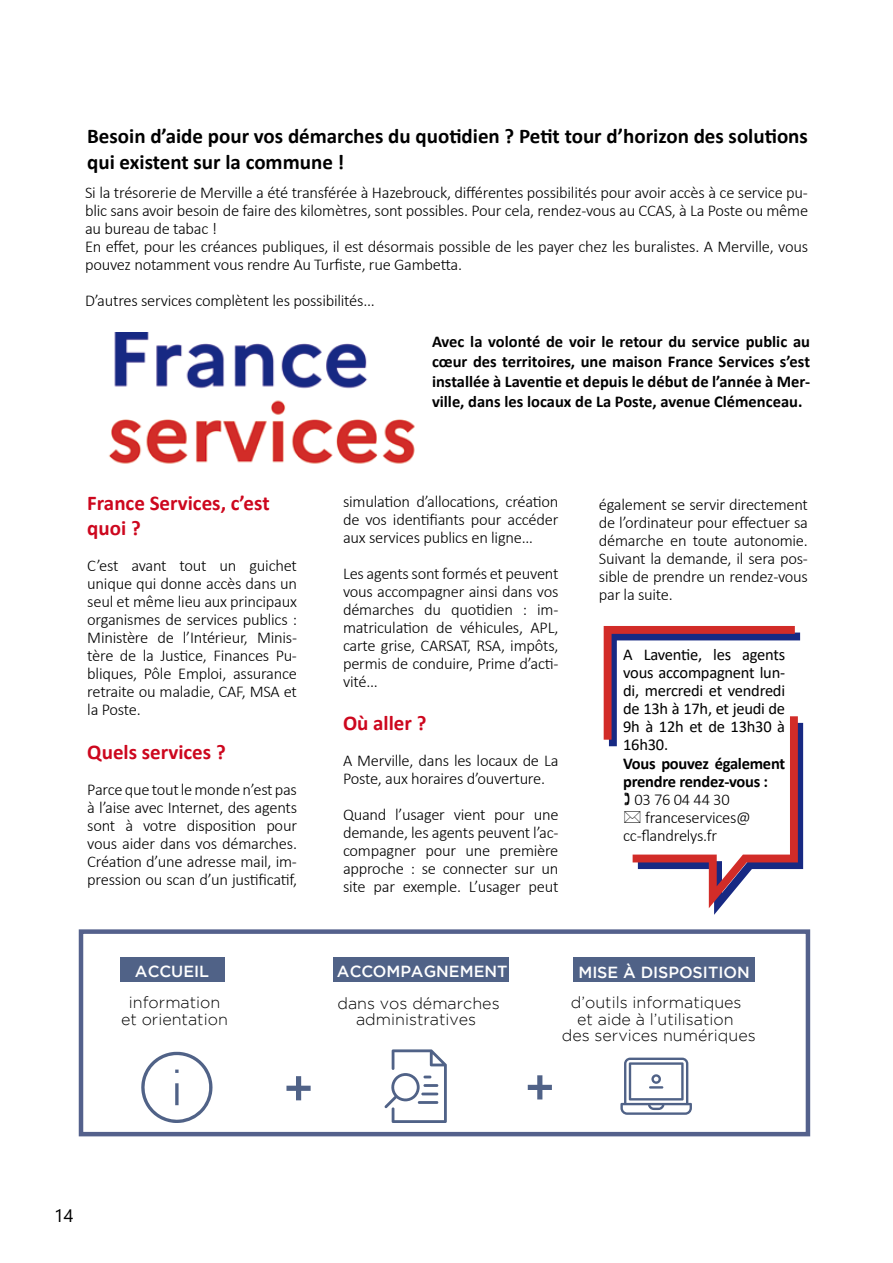
<style>
.page{position:relative;width:893px;height:1263px;background:#fff}
.page>*{position:absolute;margin:0;border:0;box-sizing:border-box;transform-origin:0 0}
.t1{font:700 21px/25.2px "Calibri";color:#000}
.t2{font:700 21px/25.2px "Calibri";color:#cd071e}
.t3{font:18px "Segoe UI";color:#000}
.t4{font:300 16.5px/18px "Calibri";letter-spacing:-.015em;color:#000;text-align:justify}
.t5{font:700 16.5px/19.8px "Calibri";letter-spacing:-.01em;color:#000;text-align:justify}
.t6{font:16.5px/18px "Calibri";letter-spacing:-.015em;color:#000;text-align:justify}
.t7{font:300 16.05px/16px "Gotham";color:#000;text-align:center}
.t8{font:500 16.05px "Gotham";color:#fff}
</style>
<div class="page">
<img style="left:109px;top:332px;width:306px;height:132px">
<div style="left:120px;top:957px;width:105px;height:25px;background:#506287"></div>
<div style="left:333px;top:957px;width:176px;height:25px;background:#506287"></div>
<div style="left:573px;top:957px;width:182px;height:25px;background:#506287"></div>
<svg style="left:528px;top:1075px;width:24px;height:24px"></svg>
<svg style="left:286px;top:1076px;width:25px;height:24px"></svg>
<svg style="left:141px;top:1052px;width:71px;height:71px"></svg>
<svg style="left:384px;top:1049px;width:63px;height:74px"></svg>
<svg style="left:620px;top:1057px;width:72px;height:58px"></svg>
<div style="left:79px;top:929px;width:731px;height:207px;border:4px solid #54618c"></div>
<svg style="left:604px;top:626px;width:199px;height:289px"></svg>
<p class="t1" style="left:87px;top:123px;width:722px">Besoin d’aide pour vos démarches du quotidien ? Petit tour d’horizon des solutions qui existent sur la commune !</p>
<p class="t4" style="left:85px;top:184px;width:725px;text-align:left">Si la trésorerie de Merville a été transférée à Hazebrouck, différentes possibilités pour avoir accès à ce service pu&shy;blic sans avoir besoin de faire des kilomètres, sont possibles. Pour cela, rendez-vous au CCAS, à La Poste ou même au bureau de tabac !<br>En effet, pour les créances publiques, il est désormais possible de les payer chez les buralistes. A Merville, vous pouvez notamment vous rendre Au Turfiste, rue Gambetta.</p>
<p class="t4" style="left:85px;top:292px;width:291px">D’autres services complètent les possibilités...</p>
<p class="t5" style="left:432px;top:332px;width:380px">Avec la volonté de voir le retour du service public au cœur des territoires, une maison France Services s’est installée à Laventie et depuis le début de l’année à Mer&shy;ville, dans les locaux de La Poste, avenue Clémenceau.</p>
<p class="t2" style="left:87px;top:490px;width:184px">France Services, c’est quoi ?</p>
<p class="t4" style="left:87px;top:557px;width:211px">C’est avant tout un guichet unique qui donne accès dans un seul et même lieu aux principaux organismes de services publics :<br>Ministère de l’Intérieur, Minis&shy;tère de la Justice, Finances Pu&shy;bliques, Pôle Emploi, assurance retraite ou maladie, CAF, MSA et la Poste.</p>
<p class="t2" style="left:87px;top:739px;width:140px">Quels services ?</p>
<p class="t4" style="left:87px;top:780px;width:211px">Parce que tout le monde n’est pas à l’aise avec Internet, des agents sont à votre disposition pour vous aider dans vos démarches.<br>Création d’une adresse mail, im&shy;pression ou scan d’un justificatif,</p>
<p class="t8" style="left:135px;top:962px;width:76px">ACCUEIL</p>
<p class="t7" style="left:121px;top:994px;width:108px">information et orientation</p>
<p class="t4" style="left:343px;top:492px;width:217px">simulation d’allocations, création de vos identifiants pour accéder aux services publics en ligne…</p>
<p class="t4" style="left:343px;top:564px;width:217px">Les agents sont formés et peuvent vous accompagner ainsi dans vos démarches du quotidien : im&shy;matriculation de véhicules, APL, carte grise, CARSAT, RSA, impôts, permis de conduire, Prime d’acti&shy;vité...</p>
<p class="t2" style="left:343px;top:710px;width:85px">Où aller ?</p>
<p class="t4" style="left:343px;top:751px;width:217px">A Merville, dans les locaux de La<br>Poste, aux horaires d’ouverture.</p>
<p class="t4" style="left:343px;top:805px;width:217px">Quand l’usager vient pour une demande, les agents peuvent l’ac&shy;compagner pour une première approche : se connecter sur un site par exemple. L’usager peut</p>
<p class="t4" style="left:599px;top:495px;width:211px">également se servir directement de l’ordinateur pour effectuer sa démarche en toute autonomie.<br>Suivant la demande, il sera pos&shy;sible de prendre un rendez-vous par la suite.</p>
<p class="t6" style="left:623px;top:646px;width:164px">A Laventie, les agents vous accompagnent lun&shy;di, mercredi et vendredi de 13h à 17h, et jeudi de 9h à 12h et de 13h30 à 16h30.</p>
<p class="t5" style="left:623px;top:754px;width:164px;line-height:18px">Vous pouvez également prendre rendez-vous :</p>
<p class="t4" style="left:634px;top:790px;width:97px">03 76 04 44 30</p>
<p class="t4" style="left:645px;top:808px;width:107px">franceservices@</p>
<p class="t4" style="left:623px;top:826px;width:95px">cc-flandrelys.fr</p>
<p class="t8" style="left:337px;top:962px;width:172px">ACCOMPAGNEMENT</p>
<p class="t7" style="left:337px;top:995px;width:164px">dans vos démarches administratives</p>
<p class="t8" style="left:578px;top:963px;width:173px">MISE À DISPOSITION</p>
<p class="t7" style="left:562px;top:994px;width:195px">d’outils informatiques<br>et aide à l’utilisation<br>des services numériques</p>
<p class="t3" style="left:54px;top:1199px;width:21px">14</p>
</div>
